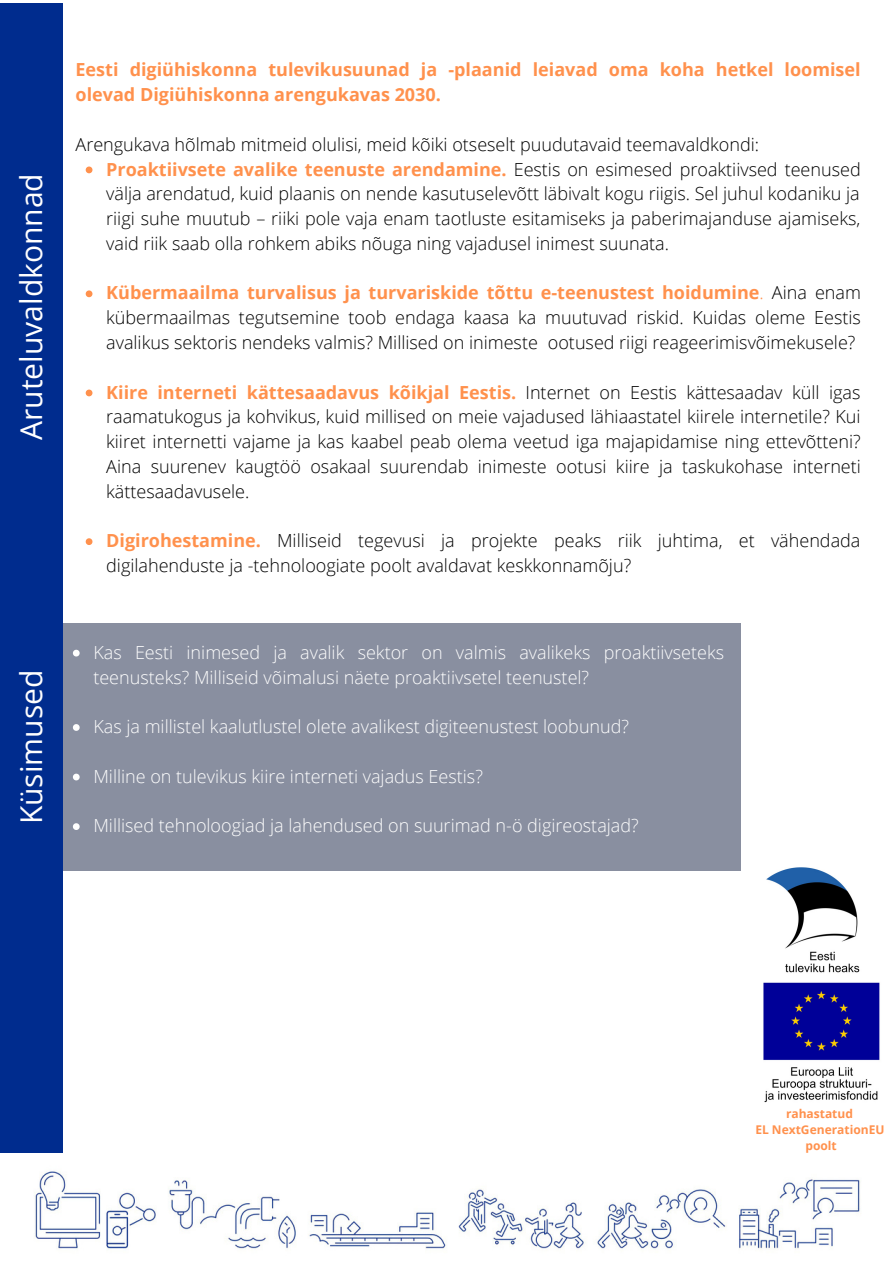
<style>
.page{position:relative;width:894px;height:1264px;background:#fff}
.page>*{position:absolute;margin:0;border:0;box-sizing:border-box;transform-origin:0 0}
.t1{font:30px "Open Sans";color:#fff}
.t2{font:30px "Open Sans";color:#fefefe}
.t3{font:300 18px/24.8px "Open Sans";color:#000;text-align:justify}
.t4{font:300 18px/24.8px "Open Sans";color:#fefefe}
.t5{font:700 18px/24.8px "Open Sans";color:#ff914d}
.t6{font:700 12px "Open Sans";color:#ff914d}
.s1{font-weight:700;color:#ff914d}
.s2{color:#ff914d}
</style>
<div class="page">
<img style="left:0;top:1152px;width:860px;height:98px">
<div style="left:0;top:3px;width:63px;height:1149px;background:#002c8e"></div>
<svg style="left:86px;top:166px;width:6px;height:7px"></svg>
<svg style="left:86px;top:290px;width:6px;height:7px"></svg>
<svg style="left:86px;top:389px;width:6px;height:7px"></svg>
<svg style="left:86px;top:538px;width:6px;height:7px"></svg>
<div style="left:63px;top:623px;width:677px;height:247px;background:#898fa0"></div>
<img style="left:763px;top:867px;width:117px;height:236px">
<svg style="left:73px;top:649px;width:7px;height:7px"></svg>
<svg style="left:73px;top:724px;width:7px;height:7px"></svg>
<svg style="left:73px;top:773px;width:7px;height:7px"></svg>
<svg style="left:73px;top:823px;width:7px;height:7px"></svg>
<p class="t1" style="left:10px;top:440px;width:268px;rotate:-90deg">Aruteluvaldkonnad</p>
<p class="t2" style="left:10px;top:824px;width:156px;rotate:-90deg">Küsimused</p>
<p class="t5" style="left:76px;top:57px;width:786px">Eesti digiühiskonna tulevikusuunad ja -plaanid leiavad oma koha hetkel loomisel olevad Digiühiskonna arengukavas 2030.</p>
<p class="t3" style="left:76px;top:131px;width:685px">Arengukava hõlmab mitmeid olulisi, meid kõiki otseselt puudutavaid teemavaldkondi:</p>
<p class="t3" style="left:106px;top:156px;width:755px"><span class="s1">Proaktiivsete avalike teenuste arendamine.</span> Eestis on esimesed proaktiivsed teenused välja arendatud, kuid plaanis on nende kasutuselevõtt läbivalt kogu riigis. Sel juhul kodaniku ja riigi suhe muutub – riiki pole vaja enam taotluste esitamiseks ja paberimajanduse ajamiseks, vaid riik saab olla rohkem abiks nõuga ning vajadusel inimest suunata.</p>
<p class="t3" style="left:106px;top:280px;width:756px"><span class="s1">Kübermaailma turvalisus ja turvariskide tõttu e-teenustest hoidumine</span><span class="s2">.</span> Aina enam kübermaailmas tegutsemine toob endaga kaasa ka muutuvad riskid. Kuidas oleme Eestis avalikus sektoris nendeks valmis? Millised on inimeste ootused riigi reageerimisvõimekusele?</p>
<p class="t3" style="left:106px;top:379px;width:756px"><span class="s1">Kiire interneti kättesaadavus kõikjal Eestis.</span> Internet on Eestis kättesaadav küll igas raamatukogus ja kohvikus, kuid millised on meie vajadused lähiaastatel kiirele internetile? Kui kiiret internetti vajame ja kas kaabel peab olema veetud iga majapidamise ning ettevõtteni?<br>Aina suurenev kaugtöö osakaal suurendab inimeste ootusi kiire ja taskukohase interneti kättesaadavusele.</p>
<p class="t3" style="left:106px;top:528px;width:755px"><span class="s1">Digirohestamine.</span> Milliseid tegevusi ja projekte peaks riik juhtima, et vähendada digilahenduste ja -tehnoloogiate poolt avaldavat keskkonnamõju?</p>
<p class="t4" style="left:93px;top:639px;width:632px">Kas Eesti inimesed ja avalik sektor on valmis avalikeks proaktiivseteks teenusteks? Milliseid võimalusi näete proaktiivsetel teenustel?</p>
<p class="t4" style="left:93px;top:713px;width:537px">Kas ja millistel kaalutlustel olete avalikest digiteenustest loobunud?</p>
<p class="t4" style="left:93px;top:763px;width:391px">Milline on tulevikus kiire interneti vajadus Eestis?</p>
<p class="t4" style="left:93px;top:812px;width:546px">Millised tehnoloogiad ja lahendused on suurimad n-ö digireostajad?</p>
<p class="t6" style="left:785px;top:1104px;width:68px">rahastatud</p>
<p class="t6" style="left:755px;top:1120px;width:131px">EL NextGenerationEU</p>
<p class="t6" style="left:805px;top:1136px;width:33px">poolt</p>
</div>
